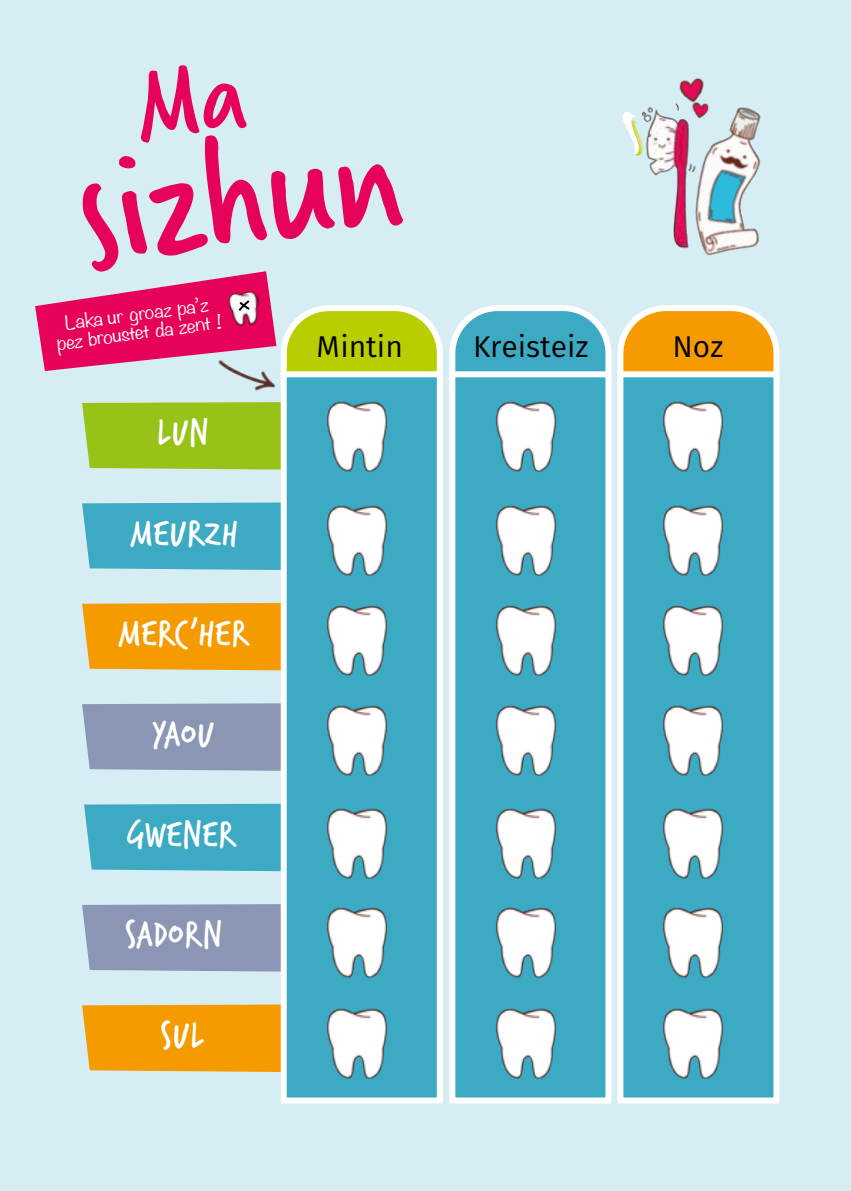
<style>
.page{position:relative;width:851px;height:1191px;background:#fff}
.page>*{position:absolute;margin:0;border:0;box-sizing:border-box;transform-origin:0 0}
.t1{font:164px "Verveine";color:#e60259}
.t2{font:40px "Verveine";color:#fff}
.t3{font:30px "Fira Sans";color:#000}
.t4{font:300 17px/18.6px "Noteworthy";color:#fff;text-align:center;scale:1.24 1}
</style>
<div class="page">
<div style="left:0;top:0;width:850px;height:1191px;background:#d6edf3"></div>
<div style="left:284px;top:308px;width:156px;height:120px;background:#b9ce00;border-radius:45px"></div>
<div style="left:281px;top:305px;width:162px;height:126px;border:6px solid #fff;border-radius:45px"></div>
<div style="left:452px;top:308px;width:156px;height:120px;background:#3daac4;border-radius:45px"></div>
<div style="left:449px;top:305px;width:162px;height:126px;border:6px solid #fff;border-radius:45px"></div>
<div style="left:620px;top:308px;width:156px;height:120px;background:#f59b00;border-radius:45px"></div>
<div style="left:617px;top:305px;width:162px;height:126px;border:6px solid #fff;border-radius:45px"></div>
<div style="left:82px;top:402px;width:199px;height:68px;background:#97c218"></div>
<div style="left:82px;top:502px;width:199px;height:68px;background:#3daac4"></div>
<div style="left:82px;top:603px;width:199px;height:68px;background:#f59b00"></div>
<div style="left:82px;top:703px;width:199px;height:68px;background:#8a96b4"></div>
<div style="left:84px;top:803px;width:197px;height:68px;background:#3daac4"></div>
<div style="left:82px;top:904px;width:199px;height:68px;background:#8a96b4"></div>
<div style="left:82px;top:1004px;width:199px;height:68px;background:#f59b00"></div>
<div style="left:284px;top:374px;width:156px;height:726px;background:#3daac4"></div>
<div style="left:281px;top:371px;width:162px;height:732px;border:6px solid #fff"></div>
<div style="left:452px;top:374px;width:156px;height:726px;background:#3daac4"></div>
<div style="left:449px;top:371px;width:162px;height:732px;border:6px solid #fff"></div>
<div style="left:620px;top:374px;width:156px;height:726px;background:#3daac4"></div>
<div style="left:617px;top:371px;width:162px;height:732px;border:6px solid #fff"></div>
<img style="left:327px;top:401px;width:60px;height:71px">
<img style="left:496px;top:401px;width:60px;height:71px">
<img style="left:663px;top:401px;width:60px;height:71px">
<img style="left:327px;top:505px;width:60px;height:71px">
<img style="left:496px;top:505px;width:60px;height:71px">
<img style="left:663px;top:505px;width:60px;height:71px">
<img style="left:327px;top:605px;width:60px;height:71px">
<img style="left:496px;top:605px;width:60px;height:71px">
<img style="left:663px;top:605px;width:60px;height:71px">
<img style="left:327px;top:705px;width:60px;height:71px">
<img style="left:496px;top:705px;width:60px;height:71px">
<img style="left:663px;top:705px;width:60px;height:71px">
<img style="left:327px;top:808px;width:60px;height:71px">
<img style="left:496px;top:808px;width:60px;height:71px">
<img style="left:663px;top:808px;width:60px;height:71px">
<img style="left:327px;top:907px;width:60px;height:71px">
<img style="left:496px;top:907px;width:60px;height:71px">
<img style="left:663px;top:907px;width:60px;height:71px">
<img style="left:327px;top:1008px;width:60px;height:71px">
<img style="left:496px;top:1008px;width:60px;height:71px">
<img style="left:663px;top:1008px;width:60px;height:71px">
<svg style="left:35px;top:271px;width:240px;height:100px"></svg>
<img style="left:197px;top:334px;width:95px;height:85px">
<img style="left:645px;top:107px;width:17px;height:69px">
<img style="left:662px;top:104px;width:99px;height:152px">
<img style="left:675px;top:78px;width:29px;height:26px">
<img style="left:687px;top:100px;width:25px;height:20px">
<svg style="left:622px;top:111px;width:23px;height:45px"></svg>
<h1 class="t1" style="left:63px;top:101px;width:327px;rotate:-7deg">sizhun</h1>
<p class="t4" style="left:53px;top:315px;width:135px;rotate:-8deg">Laka ur groaz pa’z pez broustet da zent !</p>
<p class="t2" style="left:156px;top:404px;width:53px">LUN</p>
<p class="t2" style="left:130px;top:505px;width:109px">MEURZH</p>
<p class="t2" style="left:118px;top:605px;width:133px">MERC’HER</p>
<p class="t2" style="left:151px;top:705px;width:65px">YAOU</p>
<p class="t2" style="left:126px;top:806px;width:112px">GWENER</p>
<p class="t2" style="left:124px;top:906px;width:99px">SADORN</p>
<p class="t2" style="left:160px;top:1006px;width:46px">SUL</p>
<p class="t3" style="left:316px;top:325px;width:88px">Mintin</p>
<p class="t3" style="left:473px;top:325px;width:117px">Kreisteiz</p>
<p class="t3" style="left:672px;top:325px;width:52px">Noz</p>
</div>
